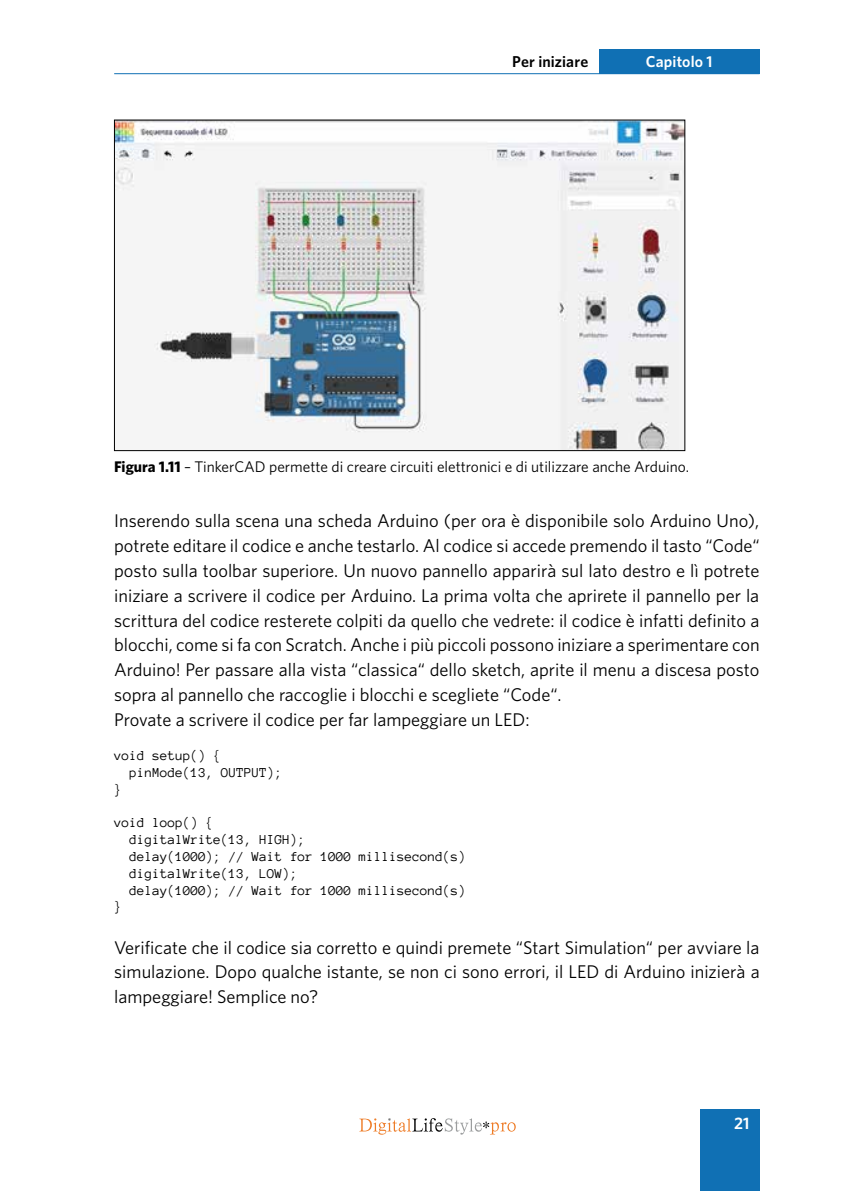
<style>
.page{position:relative;width:844px;height:1191px;background:#fff}
.page>*{position:absolute;margin:0;border:0;box-sizing:border-box;transform-origin:0 0}
.t1{font:18.38px/24.8px "Whitney";color:#000}
.t2{font:600 16.62px "Whitney";color:#fff}
.t3{font:600 15.75px "Whitney";letter-spacing:.01em;color:#000}
.t4{font:600 15.75px "Whitney";letter-spacing:.01em;color:#fff}
.t5{font:15.4px "Whitney";color:#000}
.t6{font:14px "Anonymous Pro";color:#000}
.s1{font-weight:700}
</style>
<div class="page">
<div style="left:700px;top:1109px;width:59px;height:82px;background:#1070b4"></div>
<svg style="left:359px;top:1118px;width:156px;height:16px"></svg>
<div style="left:598px;top:50px;width:161px;height:24px;background:#1070b4"></div>
<hr style="left:114px;top:73px;width:645px;height:1px;background:#1070b4">
<img style="left:116px;top:122px;width:567px;height:327px">
<p class="t3" style="left:512px;top:52px;width:78px">Per iniziare</p>
<p class="t4" style="left:645px;top:52px;width:68px">Capitolo 1</p>
<p class="t5" style="left:114px;top:458px;width:576px"><span class="s1">Figura 1.11</span> – TinkerCAD permette di creare circuiti elettronici e di utilizzare anche Arduino.</p>
<p class="t1" style="left:114px;top:508px;width:647px">Inserendo sulla scena una scheda Arduino (per ora è disponibile solo Arduino U no), potrete editare il codice e anche testarlo. Al codice si accede premendo il tasto “Code“ posto sulla toolbar superiore. U n nuovo pannello apparirà sul lato destro e lì potrete iniziare a scrivere il codice per Arduino. La prima volta che aprirete il pannello per la scrittura del codice resterete colpiti da quello che vedrete: il codice è infatti definito a blocchi, come si fa con Scratch. Anche i più piccoli possono iniziare a sperimentare con Arduino! Per passare alla vista “classica“ dello sketch, aprite il menu a discesa posto sopra al pannello che raccoglie i blocchi e scegliete “Code“.<br>Provate a scrivere il codice per far lampeggiare un LED:</p>
<p class="t6" style="left:114px;top:747px;width:109px">void setup() {</p>
<p class="t6" style="left:129px;top:764px;width:154px">pinMode(13, OUTPUT);</p>
<p class="t6" style="left:114px;top:781px;width:9px">}</p>
<p class="t6" style="left:114px;top:814px;width:101px">void loop() {</p>
<p class="t6" style="left:129px;top:831px;width:177px">digitalWrite(13, HIGH);</p>
<p class="t6" style="left:129px;top:848px;width:338px">delay(1000); // Wait for 1000 millisecond(s)</p>
<p class="t6" style="left:129px;top:865px;width:170px">digitalWrite(13, LOW);</p>
<p class="t6" style="left:129px;top:882px;width:338px">delay(1000); // Wait for 1000 millisecond(s)</p>
<p class="t6" style="left:114px;top:898px;width:9px">}</p>
<p class="t1" style="left:114px;top:934px;width:646px;text-align:justify">Verificate che il codice sia corretto e quindi premete “Start Simulation“ per avviare la simulazione. Dopo qualche istante, se non ci sono errori, il LED di Arduino inizierà a lampeggiare! Semplice no?</p>
<p class="t2" style="left:734px;top:1113px;width:17px">21</p>
</div>
